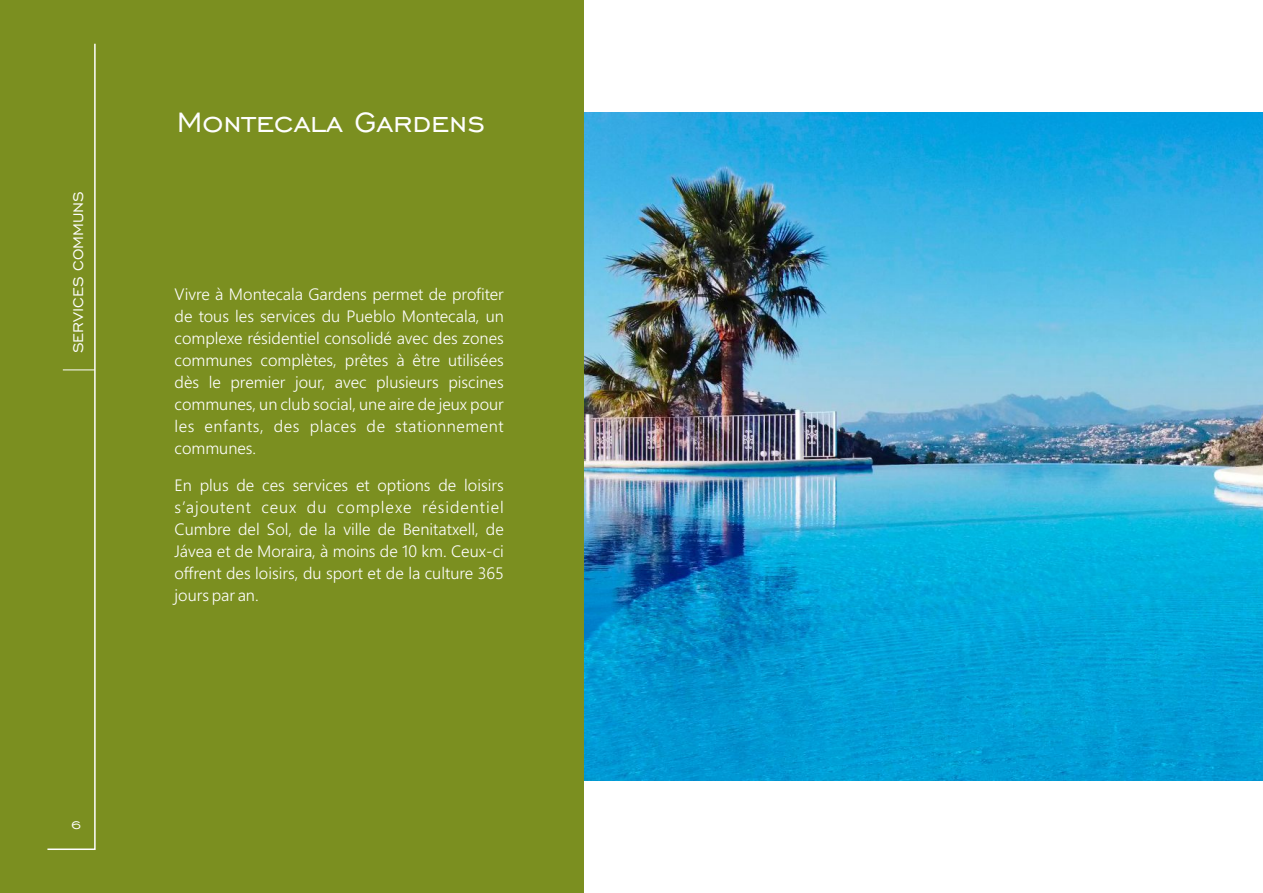
<style>
.page{position:relative;width:1263px;height:893px;background:#fff}
.page>*{position:absolute;margin:0;border:0;box-sizing:border-box;transform-origin:0 0}
.t1{font:36px "Engravers Gothic BT";color:#fefefe}
.t2{font:18px "Engravers Gothic BT";color:#fefefe}
.t3{font:300 16.5px/21.9px "Segoe UI";color:#fefefe;text-align:justify}
.t4{font:15px "Engravers Gothic BT";color:#fefefe}
</style>
<div class="page">
<img style="left:584px;top:112px;width:679px;height:669px">
<div style="left:0;top:0;width:584px;height:893px;background:#7b8f20"></div>
<svg style="left:47px;top:43px;width:49px;height:807px"></svg>
<hr style="left:63px;top:369px;width:32px;height:1px;background:#fefefe">
<p class="t2" style="left:69px;top:353px;width:164px;rotate:-90deg">SERVICES COMMUNS</p>
<p class="t4" style="left:71px;top:818px;width:12px">6</p>
<h1 class="t1" style="left:177px;top:105px;width:310px">Montecala Gardens</h1>
<p class="t3" style="left:175px;top:285px;width:331px">Vivre à Montecala Gardens permet de profiter de tous les services du Pueblo Montecala, un complexe résidentiel consolidé avec des zones communes complètes, prêtes à être utilisées dès le premier jour, avec plusieurs piscines communes, un club social, une aire de jeux pour les enfants, des places de stationnement communes.</p>
<p class="t3" style="left:175px;top:476px;width:331px">En plus de ces services et options de loisirs s’ajoutent ceux du complexe résidentiel Cumbre del Sol, de la ville de Benitatxell, de Jávea et de Moraira, à moins de 10 km. Ceux-ci offrent des loisirs, du sport et de la culture 365 jours par an.</p>
</div>
